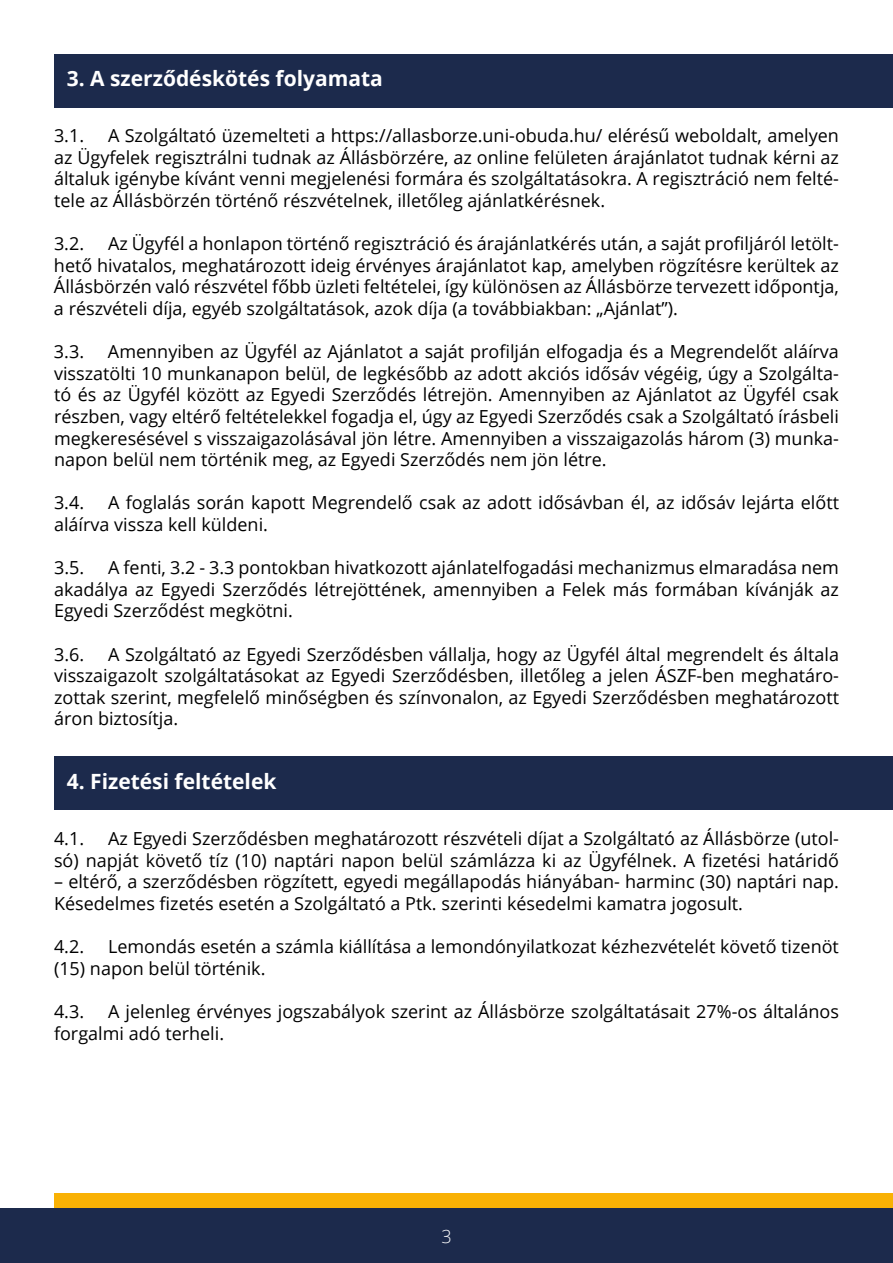
<style>
.page{position:relative;width:893px;height:1263px;background:#fff}
.page>*{position:absolute;margin:0;border:0;box-sizing:border-box;transform-origin:0 0}
.t1{font:700 21px "Open Sans";color:#fff}
.t2{font:18px/21.6px "Open Sans";color:#000;text-align:justify}
.t3{font:300 18px "Open Sans";color:#fff}
</style>
<div class="page">
<div style="left:54px;top:1194px;width:839px;height:69px;background:#f9b104"></div>
<div style="left:0;top:1209px;width:893px;height:54px;background:#1c2a4c"></div>
<div style="left:54px;top:54px;width:839px;height:54px;background:#1c2a4c"></div>
<div style="left:54px;top:756px;width:839px;height:54px;background:#1c2a4c"></div>
<p class="t1" style="left:67px;top:64px;width:318px">3. A szerződéskötés folyamata</p>
<p class="t2" style="left:54px;top:124px;width:32px">3.1.</p>
<p class="t2" style="left:54px;top:124px;width:786px;text-indent:54px">A Szolgáltató üzemelteti a https://allasborze.uni-obuda.hu/ elérésű weboldalt, amelyen az Ügyfelek regisztrálni tudnak az Állásbörzére, az online felületen árajánlatot tudnak kérni az általuk igénybe kívánt venni megjelenési formára és szolgáltatásokra. A regisztráció nem felté&shy;tele az Állásbörzén történő részvételnek, illetőleg ajánlatkérésnek.</p>
<p class="t2" style="left:54px;top:232px;width:32px">3.2.</p>
<p class="t2" style="left:54px;top:232px;width:786px;text-indent:54px">Az Ügyfél a honlapon történő regisztráció és árajánlatkérés után, a saját profiljáról letölt&shy;hető hivatalos, meghatározott ideig érvényes árajánlatot kap, amelyben rögzítésre kerültek az Állásbörzén való részvétel főbb üzleti feltételei, így különösen az Állásbörze tervezett időpontja, a részvételi díja, egyéb szolgáltatások, azok díja (a továbbiakban: „Ajánlat”).</p>
<p class="t2" style="left:54px;top:340px;width:32px">3.3.</p>
<p class="t2" style="left:54px;top:340px;width:786px;text-indent:54px">Amennyiben az Ügyfél az Ajánlatot a saját profilján elfogadja és a Megrendelőt aláírva visszatölti 10 munkanapon belül, de legkésőbb az adott akciós idősáv végéig, úgy a Szolgálta&shy;tó és az Ügyfél között az Egyedi Szerződés létrejön. Amennyiben az Ajánlatot az Ügyfél csak részben, vagy eltérő feltételekkel fogadja el, úgy az Egyedi Szerződés csak a Szolgáltató írásbeli megkeresésével s visszaigazolásával jön létre. Amennyiben a visszaigazolás három (3) munka&shy;napon belül nem történik meg, az Egyedi Szerződés nem jön létre.</p>
<p class="t2" style="left:54px;top:492px;width:32px">3.4.</p>
<p class="t2" style="left:54px;top:492px;width:786px;text-indent:54px">A foglalás során kapott Megrendelő csak az adott idősávban él, az idősáv lejárta előtt aláírva vissza kell küldeni.</p>
<p class="t2" style="left:54px;top:556px;width:32px">3.5.</p>
<p class="t2" style="left:54px;top:556px;width:786px;text-indent:54px">A fenti, 3.2 - 3.3 pontokban hivatkozott ajánlatelfogadási mechanizmus elmaradása nem akadálya az Egyedi Szerződés létrejöttének, amennyiben a Felek más formában kívánják az Egyedi Szerződést megkötni.</p>
<p class="t2" style="left:54px;top:643px;width:32px">3.6.</p>
<p class="t2" style="left:54px;top:643px;width:786px;text-indent:54px">A Szolgáltató az Egyedi Szerződésben vállalja, hogy az Ügyfél által megrendelt és általa visszaigazolt szolgáltatásokat az Egyedi Szerződésben, illetőleg a jelen ÁSZF-ben meghatáro&shy;zottak szerint, megfelelő minőségben és színvonalon, az Egyedi Szerződésben meghatározott áron biztosítja.</p>
<p class="t1" style="left:67px;top:767px;width:211px">4. Fizetési feltételek</p>
<p class="t2" style="left:54px;top:827px;width:786px;text-align:right">Az Egyedi Szerződésben meghatározott részvételi díjat a Szolgáltató az Állásbörze (utol-<br>só) napját követő tíz (10) naptári napon belül számlázza ki az Ügyfélnek. A fizetési határidő</p>
<p class="t2" style="left:54px;top:871px;width:786px">– eltérő, a szerződésben rögzített, egyedi megállapodás hiányában- harminc (30) naptári nap.<br>Késedelmes fizetés esetén a Szolgáltató a Ptk. szerinti késedelmi kamatra jogosult.</p>
<p class="t2" style="left:54px;top:935px;width:32px">4.2.</p>
<p class="t2" style="left:54px;top:827px;width:32px">4.1.</p>
<p class="t2" style="left:54px;top:935px;width:786px;text-indent:54px">Lemondás esetén a számla kiállítása a lemondónyilatkozat kézhezvételét követő tizenöt (15) napon belül történik.</p>
<p class="t2" style="left:54px;top:1000px;width:32px">4.3.</p>
<p class="t2" style="left:54px;top:1000px;width:786px;text-indent:54px">A jelenleg érvényes jogszabályok szerint az Állásbörze szolgáltatásait 27%-os általános forgalmi adó terheli.</p>
<p class="t3" style="left:441px;top:1224px;width:12px">3</p>
</div>
